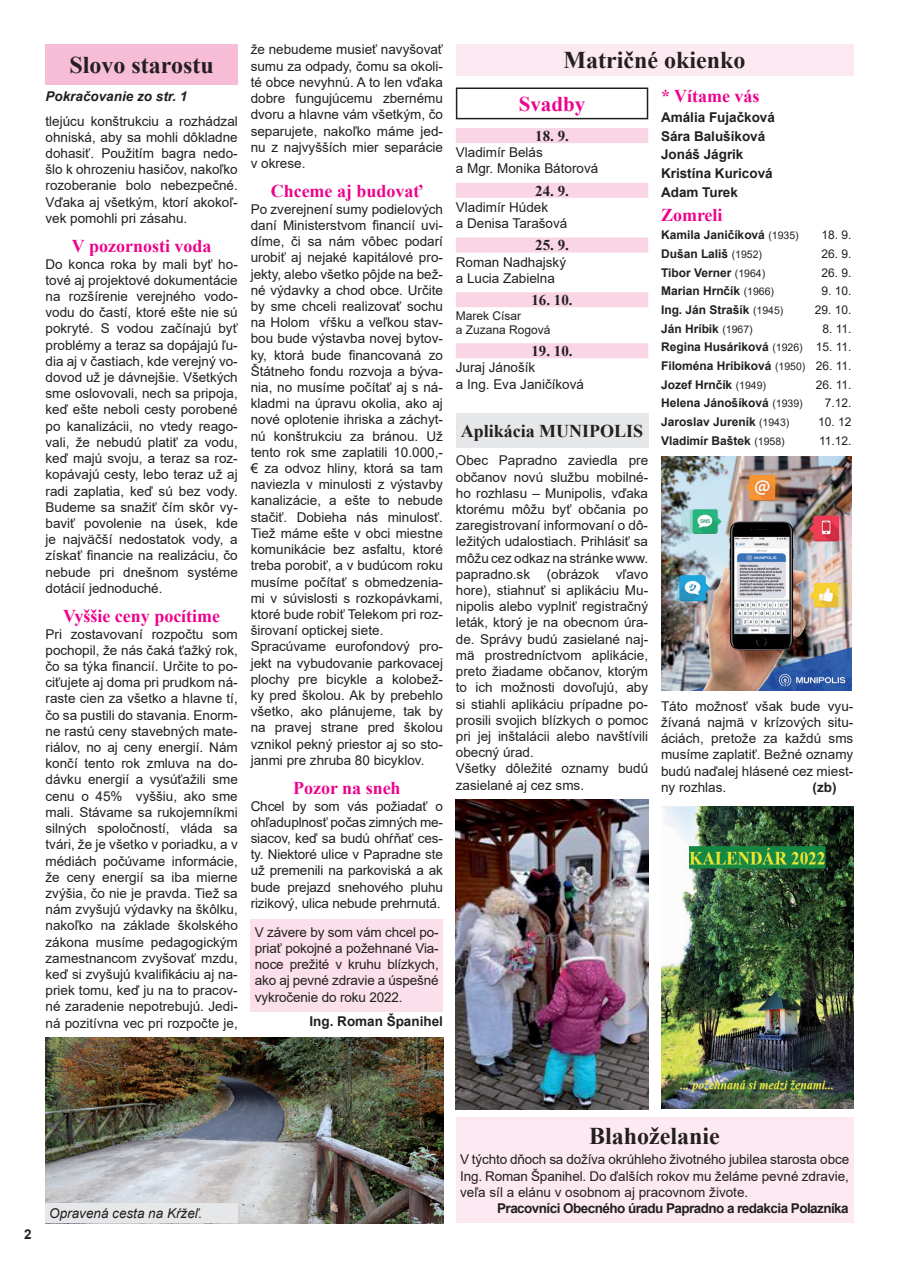
<style>
.page{position:relative;width:898px;height:1265px;background:#fff}
.page>*{position:absolute;margin:0;border:0;box-sizing:border-box;transform-origin:0 0}
.t1{font:700 24px "Times New Roman";color:#231f20}
.t2{font:700 21px "Times New Roman";color:#ed028c}
.t3{font:700 18px "Times New Roman";color:#ed028c}
.t4{font:700 18px "Times New Roman";color:#231f20}
.t5{font:700 15px "Times New Roman";color:#231f20}
.t6{font:13.5px/16.2px "Arial";color:#231f20;text-align:justify}
.t7{font:700 13.5px/18.6px "Arial";color:#231f20}
.t8{font:700 13.5px "Arial";letter-spacing:-.04em;color:#231f20}
.t9{font:italic 13.5px "Arial";color:#231f20}
.t10{font:italic 700 13.5px "Arial";color:#231f20}
.t11{font:700 12px/18.6px "Arial";color:#231f20;text-align:justify}
.t12{font:12px/14.4px "Arial";color:#231f20}
.s1{font-weight:400;font-size:10.5px}
.s2{font-weight:400}
</style>
<div class="page">
<div style="left:251px;top:919px;width:192px;height:92px;background:#fbdfeb"></div>
<div style="left:456px;top:45px;width:397px;height:31px;background:#fce9f1"></div>
<div style="left:456px;top:87px;width:192px;height:32px;border:2px solid #231f20"></div>
<div style="left:46px;top:45px;width:192px;height:40px;background:#f7bdd7"></div>
<div style="left:456px;top:128px;width:192px;height:15px;background:#fad5e5"></div>
<div style="left:456px;top:183px;width:192px;height:15px;background:#fad5e5"></div>
<div style="left:456px;top:237px;width:192px;height:15px;background:#fad5e5"></div>
<div style="left:456px;top:292px;width:192px;height:15px;background:#fad5e5"></div>
<div style="left:456px;top:343px;width:192px;height:15px;background:#fad5e5"></div>
<div style="left:456px;top:1117px;width:397px;height:105px;background:#fce9f1"></div>
<img style="left:46px;top:1037px;width:397px;height:185px">
<img style="left:456px;top:799px;width:192px;height:310px">
<div style="left:46px;top:1203px;width:192px;height:19px;background:#e6e7e9"></div>
<div style="left:456px;top:413px;width:192px;height:34px;background:#e6e7e9"></div>
<img style="left:661px;top:456px;width:191px;height:234px">
<img style="left:661px;top:806px;width:192px;height:302px">
<h1 class="t1" style="left:70px;top:51px;width:146px">Slovo starostu</h1>
<p class="t10" style="left:46px;top:89px;width:143px">Pokračovanie zo str. 1</p>
<p class="t6" style="left:46px;top:113px;width:194px">tlejúcu konštrukciu a rozhádzal ohniská, aby sa mohli dôkladne dohasiť. Použitím bagra nedo&shy;šlo k ohrozeniu hasičov, nakoľko rozoberanie bolo nebezpečné.<br>Vďaka aj všetkým, ktorí akokoľ&shy;vek pomohli pri zásahu.</p>
<h3 class="t3" style="left:72px;top:236px;width:141px">V pozornosti voda</h3>
<p class="t6" style="left:46px;top:256px;width:194px">Do konca roka by mali byť ho&shy;tové aj projektové dokumentácie na rozšírenie verejného vodo&shy;vodu do častí, ktoré ešte nie sú pokryté. S vodou začínajú byť problémy a teraz sa dopájajú ľu&shy;dia aj v častiach, kde verejný vo&shy;dovod už je dávnejšie. Všetkých sme oslovovali, nech sa pripoja, keď ešte neboli cesty porobené po kanalizácii, no vtedy reago&shy;vali, že nebudú platiť za vodu, keď majú svoju, a teraz sa roz&shy;kopávajú cesty, lebo teraz už aj radi zaplatia, keď sú bez vody.<br>Budeme sa snažiť čím skôr vy&shy;baviť povolenie na úsek, kde je najväčší nedostatok vody, a získať financie na realizáciu, čo nebude pri dnešnom systéme dotácií jednoduché.</p>
<h3 class="t3" style="left:63px;top:606px;width:159px">Vyššie ceny pocítime</h3>
<p class="t6" style="left:46px;top:625px;width:194px">Pri zostavovaní rozpočtu som pochopil, že nás čaká ťažký rok, čo sa týka financií. Určite to po&shy;ciťujete aj doma pri prudkom ná&shy;raste cien za všetko a hlavne tí, čo sa pustili do stavania. Enorm&shy;ne rastú ceny stavebných mate&shy;riálov, no aj ceny energií. Nám končí tento rok zmluva na do&shy;dávku energií a vysúťažili sme cenu o 45% vyššiu, ako sme mali. Stávame sa rukojemníkmi silných spoločností, vláda sa tvári, že je všetko v poriadku, a v médiách počúvame informácie, že ceny energií sa iba mierne zvýšia, čo nie je pravda. Tiež sa nám zvyšujú výdavky na škôlku, nakoľko na základe školského zákona musíme pedagogickým zamestnancom zvyšovať mzdu, keď si zvyšujú kvalifikáciu aj na&shy;priek tomu, keď ju na to pracov&shy;né zaradenie nepotrebujú. Jedi&shy;ná pozitívna vec pri rozpočte je,</p>
<p class="t6" style="left:251px;top:42px;width:194px">že nebudeme musieť navyšovať sumu za odpady, čomu sa okoli&shy;té obce nevyhnú. A to len vďaka dobre fungujúcemu zbernému dvoru a hlavne vám všetkým, čo separujete, nakoľko máme jed&shy;nu z najvyšších mier separácie v okrese.</p>
<h3 class="t3" style="left:271px;top:181px;width:154px">Chceme aj budovať</h3>
<p class="t6" style="left:251px;top:201px;width:194px;text-align:left">Po zverejnení sumy podielových daní Ministerstvom financií uvi&shy;díme, či sa nám vôbec podarí urobiť aj nejaké kapitálové pro&shy;jekty, alebo všetko pôjde na bež&shy;né výdavky a chod obce. Určite by sme chceli realizovať sochu na Holom vŕšku a veľkou stav&shy;bou bude výstavba novej bytov&shy;ky, ktorá bude financovaná zo<br>Štátneho fondu rozvoja a býva&shy;nia, no musíme počítať aj s ná&shy;kladmi na úpravu okolia, ako aj nové oplotenie ihriska a záchyt&shy;nú konštrukciu za bránou. Už tento rok sme zaplatili 10.000,- € za odvoz hliny, ktorá sa tam naviezla v minulosti z výstavby kanalizácie, a ešte to nebude stačiť. Dobieha nás minulosť.<br>Tiež máme ešte v obci miestne komunikácie bez asfaltu, ktoré treba porobiť, a v budúcom roku musíme počítať s obmedzenia&shy;mi v súvislosti s rozkopávkami, ktoré bude robiť Telekom pri roz&shy;širovaní optickej siete.<br>Spracúvame eurofondový pro&shy;jekt na vybudovanie parkovacej plochy pre bicykle a kolobež&shy;ky pred školou. Ak by prebehlo všetko, ako plánujeme, tak by na pravej strane pred školou vznikol pekný priestor aj so sto&shy;janmi pre zhruba 80 bicyklov.</p>
<h3 class="t3" style="left:293px;top:778px;width:109px">Pozor na sneh</h3>
<p class="t6" style="left:251px;top:797px;width:194px">Chcel by som vás požiadať o ohľaduplnosť počas zimných me&shy;siacov, keď sa budú ohŕňať ces&shy;ty. Niektoré ulice v Papradne ste už premenili na parkoviská a ak bude prejazd snehového pluhu rizikový, ulica nebude prehrnutá.</p>
<p class="t6" style="left:255px;top:923px;width:185px">V závere by som vám chcel po&shy;priať pokojné a požehnané Via&shy;noce prežité v kruhu blízkych, ako aj pevné zdravie a úspešné vykročenie do roku 2022.</p>
<p class="t7" style="left:310px;top:1012px;width:135px">Ing. Roman Španihel</p>
<h1 class="t1" style="left:564px;top:47px;width:183px">Matričné okienko</h1>
<h3 class="t3" style="left:661px;top:86px;width:100px">* Vítame vás</h3>
<p class="t7" style="left:661px;top:108px;width:115px">Amália Fujačková<br>Sára Balušíková<br>Jonáš Jágrik<br>Kristína Kuricová<br>Adam Turek</p>
<h2 class="t2" style="left:519px;top:92px;width:68px">Svadby</h2>
<p class="t5" style="left:535px;top:128px;width:35px">18. 9.</p>
<p class="t6" style="left:456px;top:144px;width:144px">Vladimír Belás<br>a Mgr. Monika Bátorová</p>
<p class="t5" style="left:535px;top:182px;width:35px">24. 9.</p>
<p class="t6" style="left:456px;top:199px;width:113px">Vladimír Húdek<br>a Denisa Tarašová</p>
<p class="t5" style="left:535px;top:237px;width:35px">25. 9.</p>
<p class="t6" style="left:456px;top:254px;width:112px">Roman Nadhajský a Lucia Zabielna</p>
<p class="t5" style="left:531px;top:292px;width:43px">16. 10.</p>
<p class="t12" style="left:456px;top:308px;width:96px">Marek Císar<br>a Zuzana Rogová</p>
<p class="t5" style="left:531px;top:343px;width:43px">19. 10.</p>
<p class="t6" style="left:456px;top:359px;width:130px">Juraj Jánošík<br>a Ing. Eva Janičíková</p>
<h3 class="t3" style="left:661px;top:204px;width:63px">Zomreli</h3>
<p class="t11" style="left:661px;top:226px;width:139px">Kamila Janičíková <span class="s1">(1935)</span></p>
<p class="t12" style="left:821px;top:228px;width:31px">18. 9.</p>
<p class="t11" style="left:661px;top:244px;width:103px">Dušan Lališ <span class="s1">(1952)</span></p>
<p class="t12" style="left:821px;top:246px;width:31px">26. 9.</p>
<p class="t11" style="left:661px;top:263px;width:106px">Tibor Verner <span class="s1">(1964)</span></p>
<p class="t12" style="left:821px;top:265px;width:31px">26. 9.</p>
<p class="t11" style="left:661px;top:282px;width:115px">Marian Hrnčík <span class="s1">(1966)</span></p>
<p class="t12" style="left:821px;top:284px;width:31px">9. 10.</p>
<p class="t11" style="left:661px;top:300px;width:124px">Ing. Ján Strašík <span class="s1">(1945)</span></p>
<p class="t12" style="left:815px;top:302px;width:38px">29. 10.</p>
<p class="t11" style="left:661px;top:319px;width:93px">Ján Hríbik <span class="s1">(1967)</span></p>
<p class="t11" style="left:661px;top:319px;width:192px;text-indent:161px"><span class="s2">8. 11.<br></span>Regina Husáriková <span class="s1">(1926)</span> <span class="s2">15. 11.<br></span>Filoména Hríbiková <span class="s1">(1950)</span> <span class="s2">26. 11.<br></span>Jozef Hrnčík <span class="s1">(1949)</span></p>
<p class="t12" style="left:816px;top:377px;width:37px">26. 11.</p>
<h3 class="t4" style="left:461px;top:420px;width:184px">Aplikácia MUNIPOLIS</h3>
<p class="t6" style="left:456px;top:452px;width:194px;text-align:left">Obec Papradno zaviedla pre občanov novú službu mobilné&shy;ho rozhlasu – Munipolis, vďaka ktorému môžu byť občania po zaregistrovaní informovaní o dô&shy;ležitých udalostiach. Prihlásiť sa môžu cez odkaz na stránke www. papradno.sk (obrázok vľavo hore), stiahnuť si aplikáciu Mu&shy;nipolis alebo vyplniť registračný leták, ktorý je na obecnom úra&shy;de. Správy budú zasielané naj&shy;mä prostredníctvom aplikácie, preto žiadame občanov, ktorým to ich možnosti dovoľujú, aby si stiahli aplikáciu prípadne po&shy;prosili svojich blízkych o pomoc pri jej inštalácii alebo navštívili obecný úrad.<br>Všetky dôležité oznamy budú zasielané aj cez sms.</p>
<p class="t11" style="left:661px;top:394px;width:143px">Helena Jánošíková <span class="s1">(1939)</span></p>
<p class="t12" style="left:825px;top:396px;width:28px">7.12.</p>
<p class="t11" style="left:661px;top:412px;width:130px">Jaroslav Jureník <span class="s1">(1943)</span></p>
<p class="t12" style="left:818px;top:414px;width:35px">10. 12</p>
<p class="t11" style="left:661px;top:431px;width:125px">Vladimír Baštek <span class="s1">(1958)</span></p>
<p class="t12" style="left:819px;top:433px;width:34px">11.12.</p>
<p class="t6" style="left:661px;top:697px;width:194px">Táto možnosť však bude vyu&shy;žívaná najmä v krízových situ&shy;áciách, pretože za každú sms musíme zaplatiť. Bežné oznamy budú naďalej hlásené cez miest&shy;ny rozhlas.</p>
<p class="t7" style="left:813px;top:777px;width:25px">(zb)</p>
<p class="t7" style="left:24px;top:1224px;width:9px">2</p>
<p class="t9" style="left:49px;top:1205px;width:155px">Opravená cesta na Kŕžeľ.</p>
<h1 class="t1" style="left:589px;top:1122px;width:132px">Blahoželanie</h1>
<p class="t6" style="left:460px;top:1151px;width:391px">V týchto dňoch sa dožíva okrúhleho životného jubilea starosta obce Ing. Roman Španihel. Do ďalších rokov mu želáme pevné zdravie, veľa síl a elánu v osobnom aj pracovnom živote.</p>
<p class="t8" style="left:497px;top:1200px;width:353px">Pracovníci Obecného úradu Papradno a redakcia Polazníka</p>
</div>
